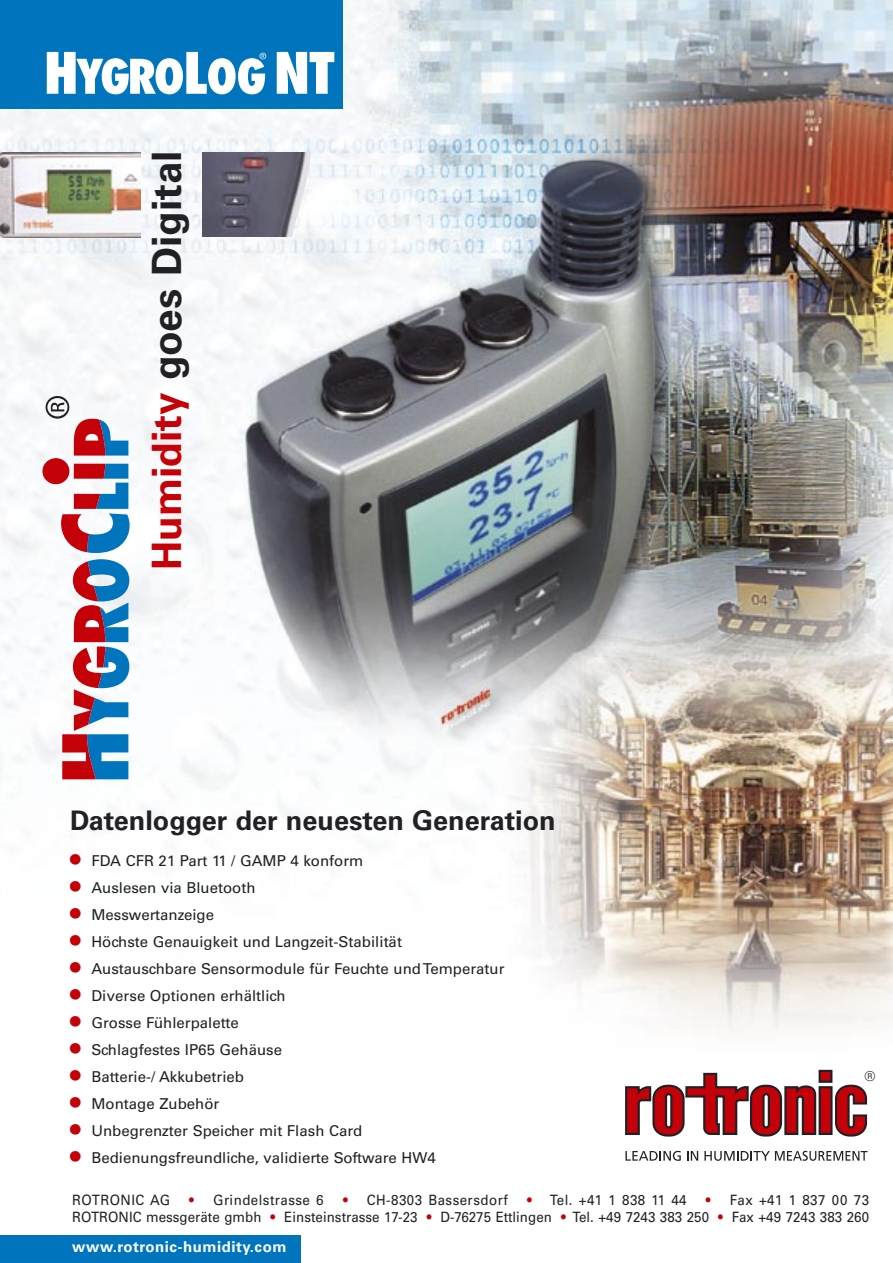
<style>
.page{position:relative;width:893px;height:1263px;background:#fff}
.page>*{position:absolute;margin:0;border:0;box-sizing:border-box;transform-origin:0 0}
.t1{font:700 40.5px "Univers";color:#212125}
.t2{font:700 27px "Univers";color:#212125}
.t3{font:15px "Univers";color:#212125}
.t4{font:700 15px "Univers";letter-spacing:.035em;color:#fff}
.t5{font:14.25px/17.1px "Univers";letter-spacing:.005em;color:#212125;text-align:right;scale:.94 1}
.t6{font:14.25px "Univers";letter-spacing:.035em;color:#212125;scale:.94 1}
.t7{font:13.5px "Univers";color:#212125}
.s1{color:#c40009}
.s2{font-size:29.55px;color:#c40009}
</style>
<div class="page">
<img style="left:0;top:0;width:893px;height:1263px">
<div style="left:0;top:1234px;width:300px;height:29px;background:#0075bd"></div>
<svg style="left:61px;top:464px;width:69px;height:89px"></svg>
<div style="left:42px;top:458px;width:27px;height:26px;background:#c40009;border-radius:50%"></div>
<svg style="left:62px;top:559px;width:67px;height:220px"></svg>
<svg style="left:46px;top:396px;width:82px;height:60px"></svg>
<img style="left:202px;top:152px;width:113px;height:84px">
<img style="left:0;top:152px;width:140px;height:85px">
<svg style="left:625px;top:1151px;width:56px;height:10px"></svg>
<svg style="left:687px;top:1151px;width:11px;height:10px"></svg>
<svg style="left:704px;top:1151px;width:163px;height:10px"></svg>
<div style="left:820px;top:1087px;width:11px;height:47px;background:#c40009"></div>
<div style="left:819px;top:1086px;width:14px;height:49px;border:2px solid #212125"></div>
<svg style="left:834px;top:1083px;width:34px;height:55px"></svg>
<div style="left:820px;top:1071px;width:11px;height:11px;background:#c40009"></div>
<div style="left:819px;top:1070px;width:13px;height:13px;border:2px solid #212125"></div>
<svg style="left:624px;top:1072px;width:193px;height:66px"></svg>
<div style="left:0;top:0;width:342px;height:108px;background:#0075bd"></div>
<svg style="left:47px;top:52px;width:219px;height:42px"></svg>
<svg style="left:277px;top:52px;width:57px;height:42px"></svg>
<h1 class="t1" style="left:143px;top:570px;width:422px;rotate:-90deg"><span class="s1">Humidity</span> goes Digital</h1>
<h2 class="t2" style="left:70px;top:804px;width:487px">Datenlogger der neuesten Generation</h2>
<p class="t3" style="left:70px;top:851px;width:295px"><span class="s2">•</span> FDA CFR 21 Part 11 / GAMP 4 konform</p>
<p class="t3" style="left:70px;top:878px;width:187px"><span class="s2">•</span> Auslesen via Bluetooth</p>
<p class="t3" style="left:70px;top:905px;width:145px"><span class="s2">•</span> Messwertanzeige</p>
<p class="t3" style="left:70px;top:932px;width:333px"><span class="s2">•</span> Höchste Genauigkeit und Langzeit-Stabilität</p>
<p class="t3" style="left:70px;top:959px;width:436px"><span class="s2">•</span> Austauschbare Sensormodule für Feuchte und Temperatur</p>
<p class="t3" style="left:70px;top:986px;width:217px"><span class="s2">•</span> Diverse Optionen erhältlich</p>
<p class="t3" style="left:70px;top:1013px;width:170px"><span class="s2">•</span> Grosse Fühlerpalette</p>
<p class="t3" style="left:70px;top:1040px;width:213px"><span class="s2">•</span> Schlagfestes IP65 Gehäuse</p>
<p class="t3" style="left:70px;top:1067px;width:175px"><span class="s2">•</span> Batterie-/ Akkubetrieb</p>
<p class="t3" style="left:70px;top:1094px;width:151px"><span class="s2">•</span> Montage Zubehör</p>
<p class="t3" style="left:70px;top:1121px;width:294px"><span class="s2">•</span> Unbegrenzter Speicher mit Flash Card</p>
<p class="t3" style="left:70px;top:1148px;width:367px"><span class="s2">•</span> Bedienungsfreundliche, validierte Software HW4</p>
<p class="t7" style="left:864px;top:1068px;width:12px">®</p>
<p class="t6" style="left:72px;top:1191px;width:106px">ROTRONIC AG</p>
<p class="t6" style="left:189px;top:1191px;width:145px"><span class="s1">•</span> Grindelstrasse 6</p>
<p class="t6" style="left:343px;top:1191px;width:177px"><span class="s1">•</span> CH-8303 Bassersdorf</p>
<p class="t6" style="left:527px;top:1191px;width:171px"><span class="s1">•</span> Tel. +41 1 838 11 44</p>
<p class="t5" style="left:72px;top:1191px;width:849px"><span class="s1">•</span> Fax +41 1 837 00 73<br>ROTRONIC messgeräte gmbh <span class="s1">•</span> Einsteinstrasse 17-23 <span class="s1">•</span> D-76275 Ettlingen <span class="s1">•</span> Tel. +49 7243 383 250 <span class="s1">•</span> Fax +49 7243 383 260</p>
<p class="t4" style="left:72px;top:1238px;width:216px">www.rotronic-humidity.com</p>
</div>
